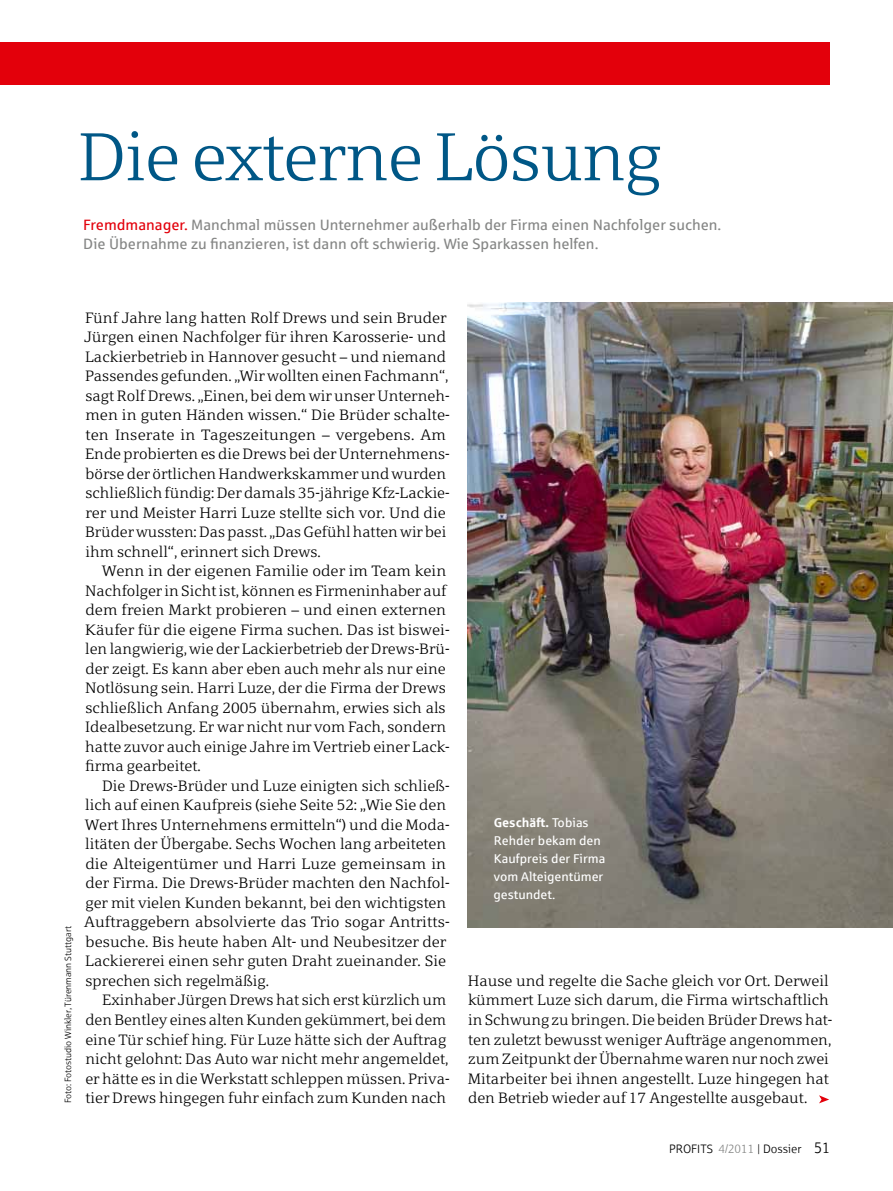
<style>
.page{position:relative;width:893px;height:1191px;background:#fff}
.page>*{position:absolute;margin:0;border:0;box-sizing:border-box;transform-origin:0 0}
.t1{font:67.5px "Sparkasse Serif Lt";letter-spacing:-.02em;color:#005786}
.t2{font:15px/19.5px "Sparkasse Serif Lt";color:#000}
.t3{font:15px/19.5px "Sparkasse Rg";color:#868786}
.t4{font:12.75px/18px "Sparkasse Rg";color:#fff}
.t5{font:12px "Sparkasse Lt";color:#000}
.t6{font:9px "Sparkasse Lt";color:#000}
.s1{color:#e3000b}
.s2{font-weight:700}
.s3{color:#868786}
.s4{font-size:15px}
</style>
<div class="page">
<div style="left:0;top:43px;width:829px;height:42px;background:#e3000b"></div>
<img style="left:468px;top:303px;width:425px;height:625px">
<svg style="left:819px;top:1095px;width:10px;height:8px"></svg>
<h1 class="t1" style="left:78px;top:115px;width:585px">Die externe Lösung</h1>
<p class="t3" style="left:83px;top:214px;width:640px"><span class="s1">Fremdmanager.</span> Manchmal müssen Unternehmer außerhalb der Firma einen Nachfolger suchen.<br>Die Übernahme zu finanzieren, ist dann oft schwierig. Wie Sparkassen helfen.</p>
<p class="t6" style="left:63px;top:1103px;width:179px;rotate:-90deg">Foto: Fotostudio Winkler, Türenmann Stuttgart</p>
<p class="t2" style="left:84px;top:307px;width:367px">Fünf Jahre lang hatten Rolf Drews und sein Bruder Jürgen einen Nachfolger für ihren Karosserie- und Lackierbetrieb in Hannover gesucht – und niemand Passendes gefunden. „Wir wollten einen Fachmann“, sagt Rolf Drews. „Einen, bei dem wir unser Unterneh&shy;men in guten Händen wissen.“ Die Brüder schalte&shy;ten Inserate in Tageszeitungen – vergebens. Am Ende probierten es die Drews bei der Unternehmens&shy;börse der örtlichen Handwerkskammer und wurden schließlich fündig: Der damals 35-jährige Kfz-Lackie&shy;rer und Meister Harri Luze stellte sich vor. Und die Brüder wussten: Das passt. „Das Gefühl hatten wir bei ihm schnell“, erinnert sich Drews.</p>
<p class="t2" style="left:85px;top:561px;width:366px;text-indent:17px">Wenn in der eigenen Familie oder im Team kein Nachfolger in Sicht ist, können es Firmeninhaber auf dem freien Markt probieren – und einen externen Käufer für die eigene Firma suchen. Das ist biswei&shy;len langwierig, wie der Lackierbetrieb der Drews-Brü&shy;der zeigt. Es kann aber eben auch mehr als nur eine Notlösung sein. Harri Luze, der die Firma der Drews schließlich Anfang 2005 übernahm, erwies sich als Idealbesetzung. Er war nicht nur vom Fach, sondern hatte zuvor auch einige Jahre im Vertrieb einer Lack&shy;firma gearbeitet.</p>
<p class="t2" style="left:84px;top:775px;width:367px;text-indent:18px">Die Drews-Brüder und Luze einigten sich schließ&shy;lich auf einen Kaufpreis (siehe Seite 52: „Wie Sie den Wert Ihres Unternehmens ermitteln“) und die Moda&shy;litäten der Übergabe. Sechs Wochen lang arbeiteten die Alteigentümer und Harri Luze gemeinsam in der Firma. Die Drews-Brüder machten den Nachfol&shy;ger mit vielen Kunden bekannt, bei den wichtigsten Auftraggebern absolvierte das Trio sogar Antritts&shy;besuche. Bis heute haben Alt- und Neubesitzer der Lackiererei einen sehr guten Draht zueinander. Sie sprechen sich regelmäßig.</p>
<p class="t2" style="left:85px;top:990px;width:366px;text-indent:17px">Exinhaber Jürgen Drews hat sich erst kürzlich um den Bentley eines alten Kunden gekümmert, bei dem eine Tür schief hing. Für Luze hätte sich der Auftrag nicht gelohnt: Das Auto war nicht mehr angemeldet, er hätte es in die Werkstatt schleppen müssen. Priva&shy;tier Drews hingegen fuhr einfach zum Kunden nach</p>
<p class="t4" style="left:493px;top:813px;width:113px"><span class="s2">Geschäft.</span> Tobias<br>Rehder bekam den<br>Kaufpreis der Firma vom Alteigentümer gestundet.</p>
<p class="t2" style="left:468px;top:970px;width:366px">Hause und regelte die Sache gleich vor Ort. Derweil kümmert Luze sich darum, die Firma wirtschaftlich in Schwung zu bringen. Die beiden Brüder Drews hat&shy;ten zuletzt bewusst weniger Aufträge angenommen, zum Zeitpunkt der Übernahme waren nur noch zwei Mitarbeiter bei ihnen angestellt. Luze hingegen hat den Betrieb wieder auf 17 Angestellte ausgebaut.</p>
<p class="t5" style="left:669px;top:1141px;width:163px">Profits <span class="s3">4/2011</span> | Dossier <span class="s4">51</span></p>
</div>
